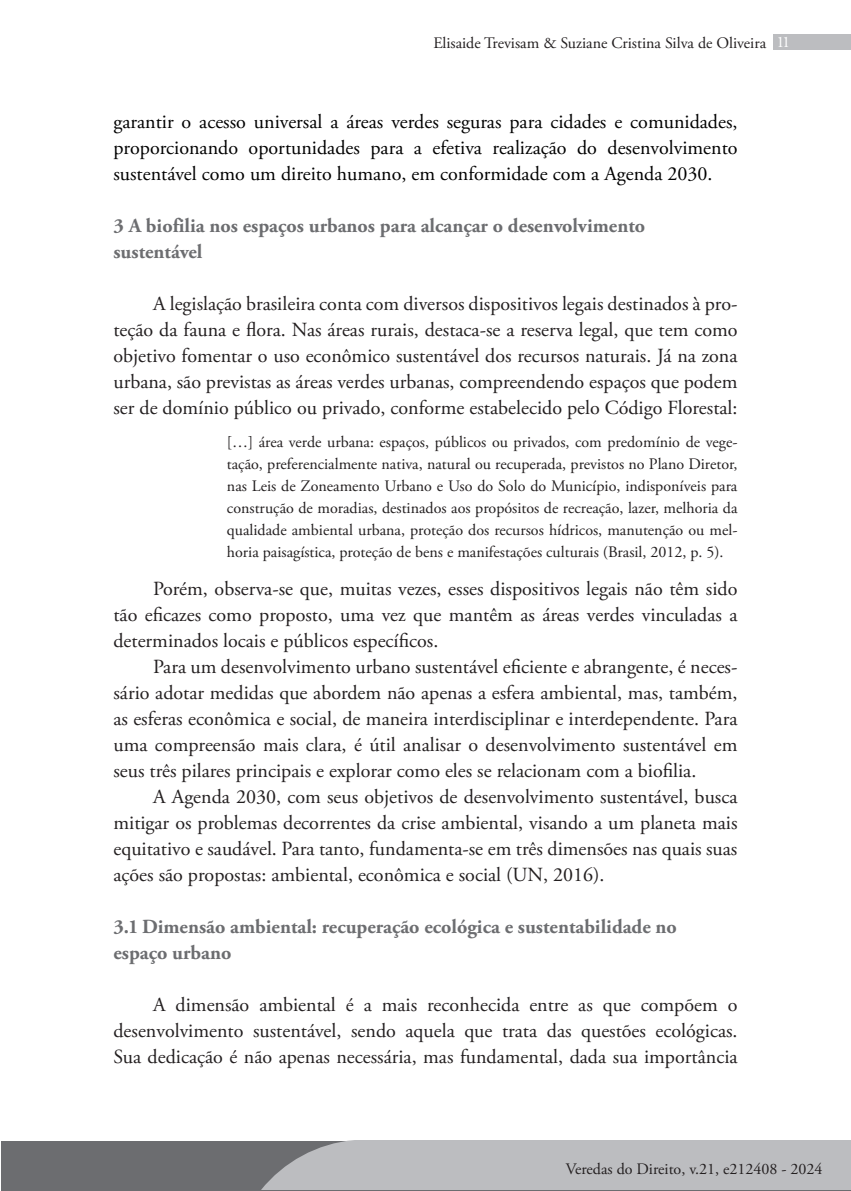
<style>
.page{position:relative;width:851px;height:1191px;background:#fff}
.page>*{position:absolute;margin:0;border:0;box-sizing:border-box;transform-origin:0 0}
.t1{font:20px/26px "Adobe Garamond Pro";color:#231f20;text-align:justify}
.t2{font:20px/26px "Adobe Garamond Pro";color:#000001;text-align:justify}
.t3{font:700 20px/26px "Adobe Garamond Pro";color:#6c6d70}
.t4{font:16px/22px "Adobe Garamond Pro";color:#231f20;text-align:justify}
.s1{color:#fff}
</style>
<div class="page">
<div style="left:1px;top:1141px;width:849px;height:50px;background:#6c6d70"></div>
<hr style="left:0;top:1140px;width:1px;height:50px;background:#6c6d70">
<div style="left:773px;top:34px;width:77px;height:16px;background:#bcbdc0"></div>
<div style="left:261px;top:1140px;width:589px;height:50px;background:#bcbdc0"></div>
<p class="t4" style="left:433px;top:32px;width:357px">Elisaide Trevisam &amp; Suziane Cristina Silva de Oliveira <span class="s1">11</span></p>
<p class="t2" style="left:113px;top:109px;width:625px">garantir o acesso universal a áreas verdes seguras para cidades e comunidades, proporcionando oportunidades para a efetiva realização do desenvolvimento sustentável como um direito humano, em conformidade com a Agenda 2030.</p>
<p class="t3" style="left:113px;top:213px;width:533px">3 A biofilia nos espaços urbanos para alcançar o desenvolvimento sustentável</p>
<p class="t1" style="left:113px;top:291px;width:625px;text-indent:40px">A legislação brasileira conta com diversos dispositivos legais destinados à pro&shy;teção da fauna e flora. Nas áreas rurais, destaca-se a reserva legal, que tem como objetivo fomentar o uso econômico sustentável dos recursos naturais. Já na zona urbana, são previstas as áreas verdes urbanas, compreendendo espaços que podem ser de domínio público ou privado, conforme estabelecido pelo Código Florestal:</p>
<p class="t4" style="left:227px;top:432px;width:512px">[…] área verde urbana: espaços, públicos ou privados, com predomínio de vege&shy;tação, preferencialmente nativa, natural ou recuperada, previstos no Plano Diretor, nas Leis de Zoneamento Urbano e Uso do Solo do Município, indisponíveis para construção de moradias, destinados aos propósitos de recreação, lazer, melhoria da qualidade ambiental urbana, proteção dos recursos hídricos, manutenção ou mel&shy;horia paisagística, proteção de bens e manifestações culturais (Brasil, 2012, p. 5).</p>
<p class="t1" style="left:113px;top:576px;width:625px;text-indent:40px">Porém, observa-se que, muitas vezes, esses dispositivos legais não têm sido tão eficazes como proposto, uma vez que mantêm as áreas verdes vinculadas a determinados locais e públicos específicos.</p>
<p class="t1" style="left:113px;top:654px;width:625px;text-indent:40px">Para um desenvolvimento urbano sustentável eficiente e abrangente, é neces&shy;sário adotar medidas que abordem não apenas a esfera ambiental, mas, também, as esferas econômica e social, de maneira interdisciplinar e interdependente. Para uma compreensão mais clara, é útil analisar o desenvolvimento sustentável em seus três pilares principais e explorar como eles se relacionam com a biofilia.</p>
<p class="t1" style="left:113px;top:784px;width:625px;text-indent:40px">A Agenda 2030, com seus objetivos de desenvolvimento sustentável, busca mitigar os problemas decorrentes da crise ambiental, visando a um planeta mais equitativo e saudável. Para tanto, fundamenta-se em três dimensões nas quais suas ações são propostas: ambiental, econômica e social (UN, 2016).</p>
<p class="t3" style="left:113px;top:914px;width:565px">3.1 Dimensão ambiental: recuperação ecológica e sustentabilidade no espaço urbano</p>
<p class="t1" style="left:113px;top:992px;width:625px;text-indent:40px">A dimensão ambiental é a mais reconhecida entre as que compõem o desenvolvimento sustentável, sendo aquela que trata das questões ecológicas.<br>Sua dedicação é não apenas necessária, mas fundamental, dada sua importância</p>
<p class="t4" style="left:565px;top:1158px;width:258px">Veredas do Direito, v.21, e212408 - 2024</p>
</div>
